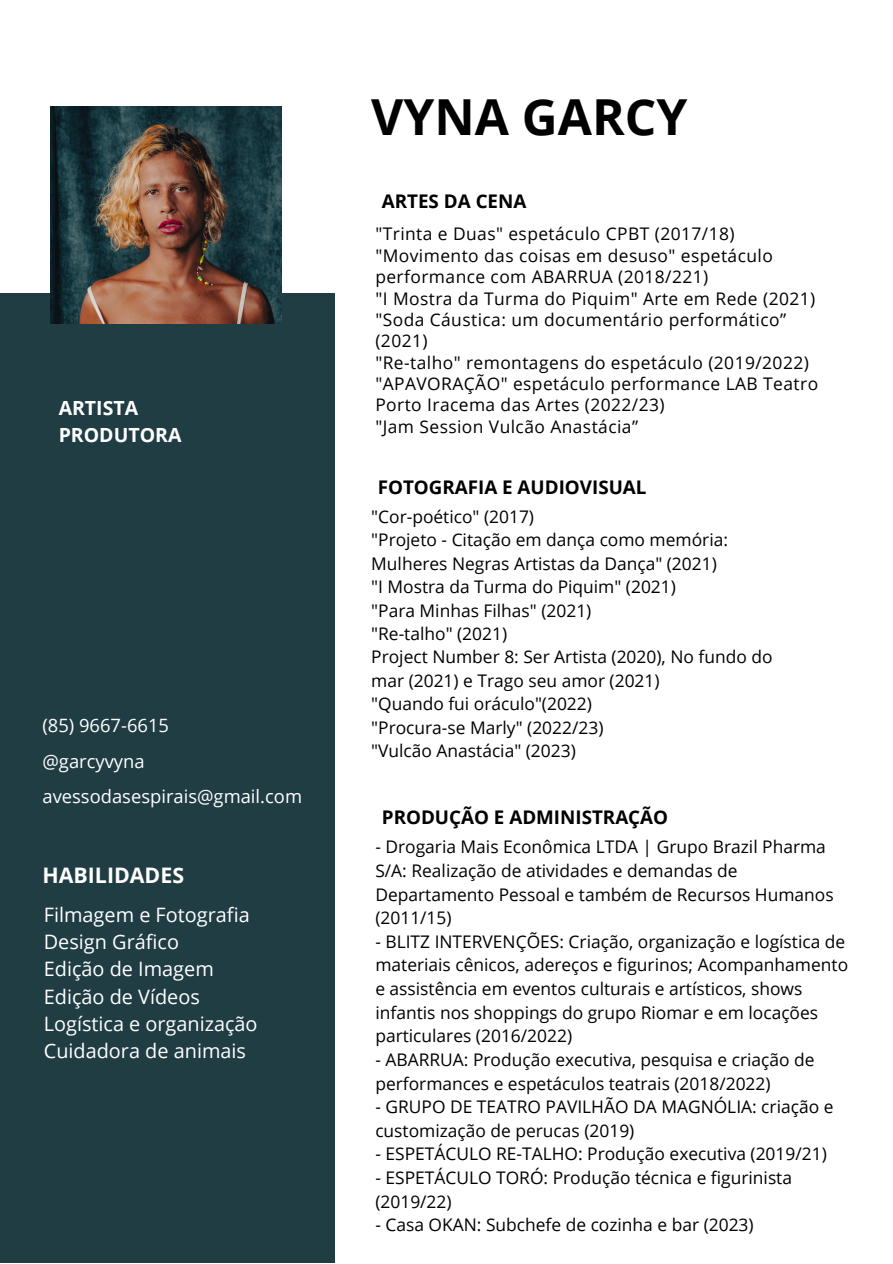
<style>
.page{position:relative;width:893px;height:1264px;background:#fff}
.page>*{position:absolute;margin:0;border:0;box-sizing:border-box;transform-origin:0 0}
.t1{font:700 49.65px "Open Sans";color:#000}
.t2{font:700 21.3px "Open Sans";color:#fff}
.t3{font:19.8px "Open Sans";color:#fff}
.t4{font:700 19.5px "Open Sans";color:#fff}
.t5{font:700 18.75px "Open Sans";color:#000}
.t6{font:18.3px "Open Sans";color:#fff}
.t7{font:17.4px/23.5px "Open Sans";color:#000}
.t8{font:17.4px/21.3px "Open Sans";letter-spacing:.025em;color:#000}
</style>
<div class="page">
<div style="left:0;top:293px;width:334px;height:969px;background:#203d44"></div>
<img style="left:51px;top:107px;width:230px;height:216px">
<p class="t4" style="left:59px;top:394px;width:81px">ARTISTA</p>
<p class="t4" style="left:59px;top:421px;width:124px">PRODUTORA</p>
<p class="t6" style="left:42px;top:712px;width:128px">(85) 9667-6615</p>
<p class="t6" style="left:42px;top:748px;width:104px">@garcyvyna</p>
<p class="t6" style="left:42px;top:783px;width:261px">avessodasespirais@gmail.com</p>
<p class="t2" style="left:42px;top:860px;width:143px">HABILIDADES</p>
<p class="t3" style="left:44px;top:900px;width:207px">Filmagem e Fotografia</p>
<p class="t3" style="left:44px;top:928px;width:137px">Design Gráfico</p>
<p class="t3" style="left:44px;top:955px;width:171px">Edição de Imagem</p>
<p class="t3" style="left:44px;top:982px;width:157px">Edição de Vídeos</p>
<p class="t3" style="left:44px;top:1009px;width:215px">Logística e organização</p>
<p class="t3" style="left:44px;top:1036px;width:204px">Cuidadora de animais</p>
<p class="t1" style="left:371px;top:82px;width:318px">VYNA GARCY</p>
<p class="t5" style="left:382px;top:188px;width:146px">ARTES DA CENA</p>
<p class="t8" style="left:375px;top:223px;width:360px">"Trinta e Duas" espetáculo CPBT (2017/18)</p>
<p class="t8" style="left:375px;top:244px;width:399px">"Movimento das coisas em desuso" espetáculo performance com ABARRUA (2018/221)</p>
<p class="t8" style="left:375px;top:287px;width:441px">"I Mostra da Turma do Piquim" Arte em Rede (2021)</p>
<p class="t8" style="left:375px;top:308px;width:412px">"Soda Cáustica: um documentário performático” (2021)</p>
<p class="t8" style="left:375px;top:351px;width:435px">"Re-talho" remontagens do espetáculo (2019/2022)</p>
<p class="t8" style="left:375px;top:372px;width:444px">"APAVORAÇÃO" espetáculo performance LAB Teatro<br>Porto Iracema das Artes (2022/23)</p>
<p class="t8" style="left:375px;top:415px;width:264px">"Jam Session Vulcão Anastácia”</p>
<p class="t5" style="left:377px;top:474px;width:270px">FOTOGRAFIA E AUDIOVISUAL</p>
<p class="t7" style="left:371px;top:504px;width:164px">"Cor-poético" (2017)</p>
<p class="t7" style="left:371px;top:528px;width:358px">"Projeto - Citação em dança como memória:<br>Mulheres Negras Artistas da Dança" (2021)</p>
<p class="t7" style="left:371px;top:574px;width:306px">"I Mostra da Turma do Piquim" (2021)</p>
<p class="t7" style="left:371px;top:598px;width:222px">"Para Minhas Filhas" (2021)</p>
<p class="t7" style="left:371px;top:621px;width:137px">"Re-talho" (2021)</p>
<p class="t7" style="left:371px;top:645px;width:403px">Project Number 8: Ser Artista (2020), No fundo do mar (2021) e Trago seu amor (2021)</p>
<p class="t7" style="left:371px;top:691px;width:222px">"Quando fui oráculo"(2022)</p>
<p class="t7" style="left:371px;top:715px;width:234px">"Procura-se Marly" (2022/23)</p>
<p class="t7" style="left:371px;top:738px;width:206px">"Vulcão Anastácia" (2023)</p>
<p class="t5" style="left:382px;top:803px;width:288px">PRODUÇÃO E ADMINISTRAÇÃO</p>
<p class="t7" style="left:375px;top:834px;width:460px">- Drogaria Mais Econômica LTDA | Grupo Brazil Pharma S/A: Realização de atividades e demandas de Departamento Pessoal e também de Recursos Humanos (2011/15)</p>
<p class="t7" style="left:375px;top:929px;width:474px">- BLITZ INTERVENÇÕES: Criação, organização e logística de materiais cênicos, adereços e figurinos; Acompanhamento e assistência em eventos culturais e artísticos, shows infantis nos shoppings do grupo Riomar e em locações particulares (2016/2022)</p>
<p class="t7" style="left:375px;top:1047px;width:440px">- ABARRUA: Produção executiva, pesquisa e criação de performances e espetáculos teatrais (2018/2022)</p>
<p class="t7" style="left:375px;top:1094px;width:459px">- GRUPO DE TEATRO PAVILHÃO DA MAGNÓLIA: criação e customização de perucas (2019)</p>
<p class="t7" style="left:375px;top:1141px;width:453px">- ESPETÁCULO RE-TALHO: Produção executiva (2019/21)</p>
<p class="t7" style="left:375px;top:1165px;width:418px">- ESPETÁCULO TORÓ: Produção técnica e figurinista (2019/22)</p>
<p class="t7" style="left:375px;top:1212px;width:380px">- Casa OKAN: Subchefe de cozinha e bar (2023)</p>
</div>
